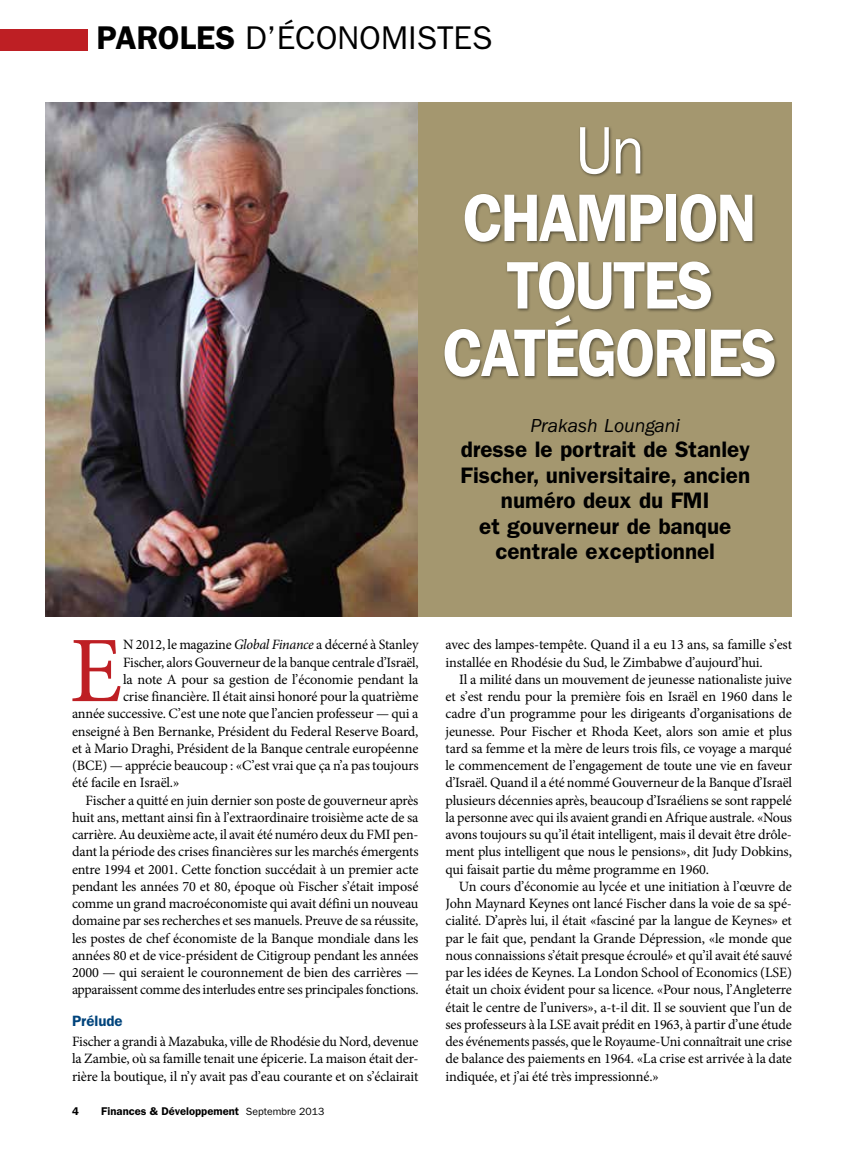
<style>
.page{position:relative;width:864px;height:1161px;background:#fff}
.page>*{position:absolute;margin:0;border:0;box-sizing:border-box;transform-origin:0 0}
.t1{font:93.9px "Minion Pro";color:#be1f24}
.t2{font:600 67.5px "ITC Franklin Gothic Std";letter-spacing:-.035em;color:#fff;scale:.9 1}
.t3{font:67.5px "ITC Franklin Gothic Std";color:#fff;scale:.9 1}
.t4{font:33px "ITC Franklin Gothic Std";color:#000}
.t5{font:600 22.5px "ITC Franklin Gothic Std";color:#000}
.t6{font:italic 19.5px "ITC Franklin Gothic Std";color:#000}
.t7{font:600 15px "ITC Franklin Gothic Std";color:#00447c}
.t8{font:14.25px/17.2px "Minion Pro";letter-spacing:-.015em;color:#000;text-align:justify}
.t9{font:600 11.25px "ITC Franklin Gothic Std";color:#000}
.s1{font-weight:600}
.s2{font-style:italic}
.s3{font-weight:400;font-size:10.5px}
</style>
<div class="page">
<div style="left:0;top:29px;width:87px;height:21px;background:#be1f24"></div>
<img style="left:45px;top:102px;width:373px;height:514px">
<div style="left:418px;top:102px;width:374px;height:515px;background:#a4976f"></div>
<div style="left:443px;top:126px;width:336px;height:256px;background:#000;opacity:.5"></div>
<h3 class="t4" style="left:97px;top:18px;width:397px"><span class="s1">PAROLES</span> D’ÉCONOMISTES</h3>
<h2 class="t3" style="left:575px;top:112px;width:79px">Un</h2>
<h2 class="t2" style="left:463px;top:178px;width:41px">CHAMPION</h2>
<h2 class="t2" style="left:506px;top:245px;width:231px">TOUTES</h2>
<h2 class="t2" style="left:443px;top:313px;width:38px">CATÉ</h2>
<h2 class="t2" style="left:577px;top:313px;width:223px">GORIES</h2>
<h3 class="t6" style="left:530px;top:415px;width:151px">Prakash Loungani</h3>
<h3 class="t5" style="left:461px;top:436px;width:291px">dresse le portrait de Stanley</h3>
<h3 class="t5" style="left:460px;top:462px;width:291px">Fischer, universitaire, ancien</h3>
<h3 class="t5" style="left:501px;top:487px;width:195px">numéro deux du FMI</h3>
<h3 class="t5" style="left:479px;top:513px;width:254px">et gouverneur de banque</h3>
<h3 class="t5" style="left:495px;top:538px;width:221px">centrale exceptionnel</h3>
<h1 class="t1" style="left:70px;top:608px;width:54px">E</h1>
<p class="t8" style="left:123px;top:636px;width:297px">N 2012, le magazine <span class="s2">Global Finance</span> a décerné à Stanley</p>
<p class="t8" style="left:123px;top:654px;width:297px">Fischer, alors Gouverneur de la banque centrale d’Israël,</p>
<p class="t8" style="left:123px;top:671px;width:297px">la note A pour sa gestion de l’économie pendant la</p>
<p class="t8" style="left:123px;top:688px;width:297px">crise financière. Il était ainsi honoré pour la quatrième</p>
<p class="t8" style="left:72px;top:705px;width:348px">année successive. C’est une note que l’ancien professeur — qui a</p>
<p class="t8" style="left:72px;top:723px;width:348px">enseigné à Ben Bernanke, Président du Federal Reserve Board,</p>
<p class="t8" style="left:72px;top:740px;width:348px">et à Mario Draghi, Président de la Banque centrale européenne</p>
<p class="t8" style="left:72px;top:757px;width:348px">(BCE) — apprécie beaucoup : «C’est vrai que ça n’a pas toujours</p>
<p class="t8" style="left:72px;top:774px;width:109px">été facile en Israël.»</p>
<p class="t8" style="left:86px;top:792px;width:334px">Fischer a quitté en juin dernier son poste de gouverneur après</p>
<p class="t8" style="left:72px;top:809px;width:348px">huit ans, mettant ainsi fin à l’extraordinaire troisième acte de sa</p>
<p class="t8" style="left:72px;top:826px;width:348px">carrière. Au deuxième acte, il avait été numéro deux du FMI pen-</p>
<p class="t8" style="left:72px;top:843px;width:348px">dant la période des crises financières sur les marchés émergents</p>
<p class="t8" style="left:72px;top:861px;width:348px">entre 1994 et 2001. Cette fonction succédait à un premier acte</p>
<p class="t8" style="left:72px;top:878px;width:348px">pendant les années 70 et 80, époque où Fischer s’était imposé</p>
<p class="t8" style="left:72px;top:895px;width:348px">comme un grand macroéconomiste qui avait défini un nouveau</p>
<p class="t8" style="left:72px;top:912px;width:348px">domaine par ses recherches et ses manuels. Preuve de sa réussite,</p>
<p class="t8" style="left:72px;top:930px;width:348px">les postes de chef économiste de la Banque mondiale dans les</p>
<p class="t8" style="left:72px;top:947px;width:348px">années 80 et de vice-président de Citigroup pendant les années</p>
<p class="t8" style="left:72px;top:964px;width:348px">2000 — qui seraient le couronnement de bien des carrières —</p>
<p class="t8" style="left:72px;top:981px;width:348px">apparaissent comme des interludes entre ses principales fonctions.</p>
<p class="t7" style="left:72px;top:1012px;width:52px">Prélude</p>
<p class="t8" style="left:72px;top:1033px;width:348px">Fischer a grandi à Mazabuka, ville de Rhodésie du Nord, devenue la Zambie, où sa famille tenait une épicerie. La maison était der&shy;rière la boutique, il n’y avait pas d’eau courante et on s’éclairait</p>
<p class="t9" style="left:72px;top:1104px;width:8px">4</p>
<p class="t9" style="left:101px;top:1104px;width:225px">Finances &amp; Développement <span class="s3">Septembre 2013</span></p>
<p class="t8" style="left:446px;top:636px;width:348px">avec des lampes-tempête. Quand il a eu 13 ans, sa famille s’est installée en Rhodésie du Sud, le Zimbabwe d’aujourd’hui.</p>
<p class="t8" style="left:446px;top:671px;width:348px;text-indent:14px">Il a milité dans un mouvement de jeunesse nationaliste juive et s’est rendu pour la première fois en Israël en 1960 dans le cadre d’un programme pour les dirigeants d’organisations de jeunesse. Pour Fischer et Rhoda Keet, alors son amie et plus tard sa femme et la mère de leurs trois fils, ce voyage a marqué le commencement de l’engagement de toute une vie en faveur d’Israël. Quand il a été nommé Gouverneur de la Banque d’Israël plusieurs décennies après, beaucoup d’Israéliens se sont rappelé la personne avec qui ils avaient grandi en Afrique australe. «Nous avons toujours su qu’il était intelligent, mais il devait être drôle&shy;ment plus intelligent que nous le pensions», dit Judy Dobkins, qui faisait partie du même programme en 1960.</p>
<p class="t8" style="left:446px;top:878px;width:348px;text-indent:13px">Un cours d’économie au lycée et une initiation à l’œuvre de John Maynard Keynes ont lancé Fischer dans la voie de sa spé&shy;cialité. D’après lui, il était «fasciné par la langue de Keynes» et par le fait que, pendant la Grande Dépression, «le monde que nous connaissions s’était presque écroulé» et qu’il avait été sauvé par les idées de Keynes. La London School of Economics (LSE) était un choix évident pour sa licence. «Pour nous, l’Angleterre était le centre de l’univers», a-t-il dit. Il se souvient que l’un de ses professeurs à la LSE avait prédit en 1963, à partir d’une étude des événements passés, que le Royaume-Uni connaîtrait une crise de balance des paiements en 1964. «La crise est arrivée à la date indiquée, et j’ai été très impressionné.»</p>
</div>
